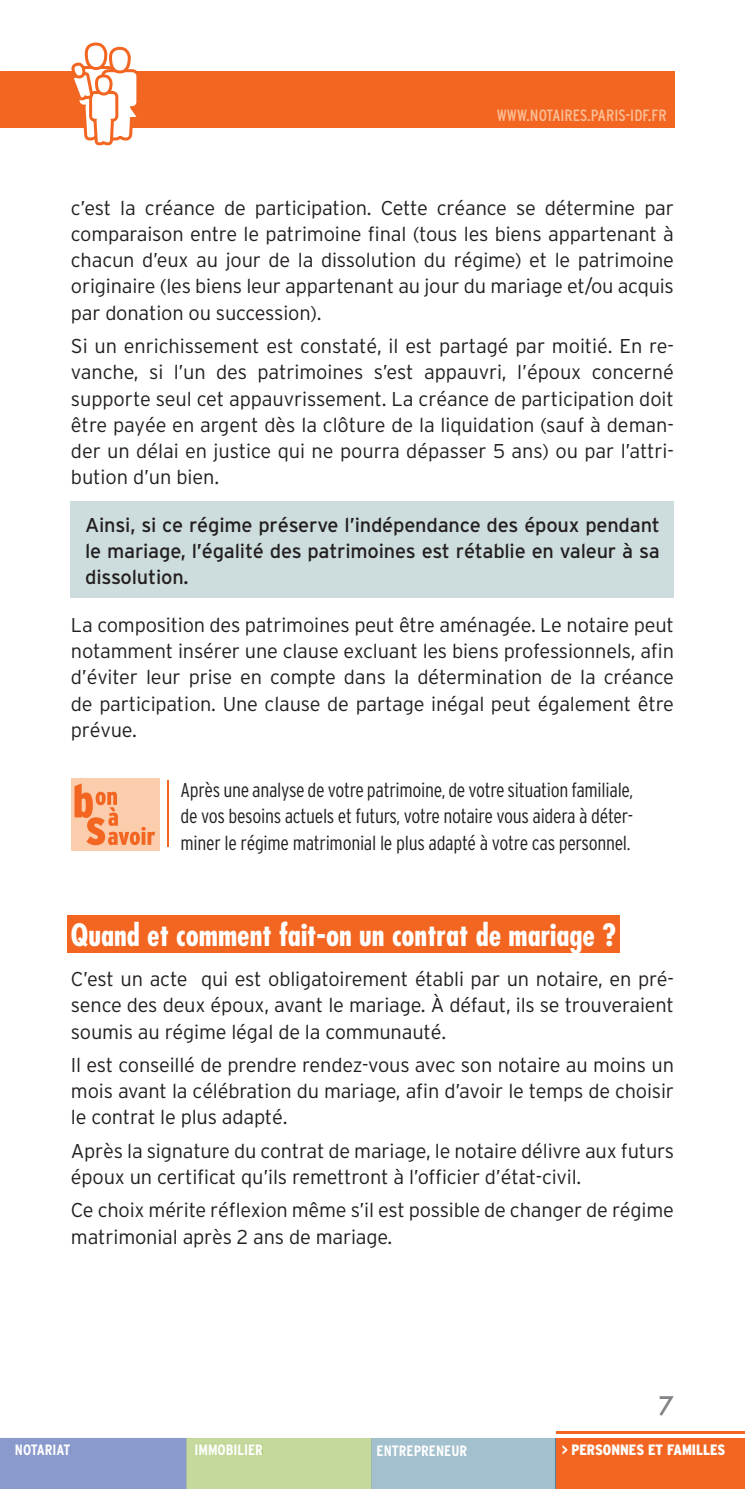
<style>
.page{position:relative;width:745px;height:1489px;background:#fff}
.page>*{position:absolute;margin:0;border:0;box-sizing:border-box;transform-origin:0 0}
.t1{font:700 condensed 30px "Futura";color:#fff}
.t2{font:500 25px "Futura";color:#808285}
.t3{font:300 20px/26.2px "Interstate";letter-spacing:-.01em;color:#231f20;text-align:justify}
.t4{font:300 condensed 20px/26.2px "Interstate";letter-spacing:-.015em;color:#231f20;text-align:justify}
.t5{font:20px/26.2px "Interstate";letter-spacing:-.01em;color:#231f20;text-align:justify}
.t6{font:condensed 16.25px "Interstate";color:#fbbe96}
.t7{font:700 condensed 15px "Interstate";color:#fff}
.t8{font:900 condensed 15px "Interstate";color:#fff}
.s1{font-weight:700}
</style>
<div class="page">
<div style="left:0;top:71px;width:673px;height:57px;background:#f36621"></div>
<svg style="left:71px;top:43px;width:66px;height:102px"></svg>
<div style="left:555px;top:1437px;width:189px;height:51px;background:#f36621"></div>
<div style="left:71px;top:501px;width:602px;height:96px;background:#cddddd"></div>
<div style="left:67px;top:915px;width:552px;height:37px;background:#f36621"></div>
<svg style="left:0;top:1438px;width:554px;height:50px;background:#a6bbbc"></svg>
<div style="left:377px;top:1444px;width:89px;height:11px;background:#a3c0ce"></div>
<div style="left:195px;top:1443px;width:67px;height:11px;background:#c5d99c"></div>
<div style="left:16px;top:1443px;width:54px;height:11px;background:#8b9acd"></div>
<hr style="left:556px;top:1430px;width:188px;height:3px;background:#f36621">
<div style="left:71px;top:778px;width:88px;height:72px;background:#fccdad"></div>
<svg style="left:74px;top:783px;width:81px;height:62px"></svg>
<hr style="left:168px;top:779px;width:1px;height:67px;background:#f36621">
<p class="t6" style="left:496px;top:106px;width:171px">WWW.NOTAIRES.PARIS-IDF.FR</p>
<p class="t3" style="left:71px;top:194px;width:604px">c’est la créance de participation. Cette créance se détermine par comparaison entre le patrimoine final (tous les biens appartenant à chacun d’eux au jour de la dissolution du régime) et le patrimoine originaire (les biens leur appartenant au jour du mariage et/ou acquis par donation ou succession).</p>
<p class="t3" style="left:71px;top:333px;width:604px">Si un enrichissement est constaté, il est partagé par moitié. En re&shy;vanche, si l’un des patrimoines s’est appauvri, l’époux concerné supporte seul cet appauvrissement. La créance de participation doit être payée en argent dès la clôture de la liquidation (sauf à deman&shy;der un délai en justice qui ne pourra dépasser 5 ans) ou par l’attri&shy;bution d’un bien.</p>
<p class="t5" style="left:85px;top:511px;width:576px">Ainsi, si ce régime préserve l’indépendance des époux pendant le mariage, l’égalité des patrimoines est rétablie en valeur à sa dissolution.</p>
<p class="t3" style="left:71px;top:611px;width:604px">La composition des patrimoines peut être aménagée. Le notaire peut notamment insérer une clause excluant les biens professionnels, afin d’éviter leur prise en compte dans la détermination de la créance de participation. Une clause de partage inégal peut également être prévue.</p>
<p class="t4" style="left:180px;top:776px;width:454px">Après une analyse de votre patrimoine, de votre situation familiale, de vos besoins actuels et futurs, votre notaire vous aidera à déter&shy;miner le régime matrimonial le plus adapté à votre cas personnel.</p>
<h1 class="t1" style="left:71px;top:915px;width:546px">Quand et comment fait-on un contrat de mariage ?</h1>
<p class="t3" style="left:71px;top:965px;width:604px">C’est un acte qui est obligatoirement établi par un notaire, en pré&shy;sence des deux époux, avant le mariage. À défaut, ils se trouveraient soumis au régime légal de la communauté.</p>
<p class="t3" style="left:71px;top:1051px;width:604px">Il est conseillé de prendre rendez-vous avec son notaire au moins un mois avant la célébration du mariage, afin d’avoir le temps de choisir le contrat le plus adapté.</p>
<p class="t3" style="left:71px;top:1137px;width:604px">Après la signature du contrat de mariage, le notaire délivre aux futurs époux un certificat qu’ils remettront à l’officier d’état-civil.</p>
<p class="t3" style="left:71px;top:1196px;width:604px">Ce choix mérite réflexion même s’il est possible de changer de régime matrimonial après 2 ans de mariage.</p>
<p class="t2" style="left:658px;top:1388px;width:17px">7</p>
<p class="t7" style="left:15px;top:1440px;width:57px">NOTARIAT</p>
<p class="t7" style="left:194px;top:1440px;width:70px">IMMOBILIER</p>
<p class="t7" style="left:376px;top:1441px;width:92px">ENTREPRENEUR</p>
<p class="t8" style="left:561px;top:1441px;width:165px"><span class="s1">&gt;</span> PERSONNES ET FAMILLES</p>
</div>
